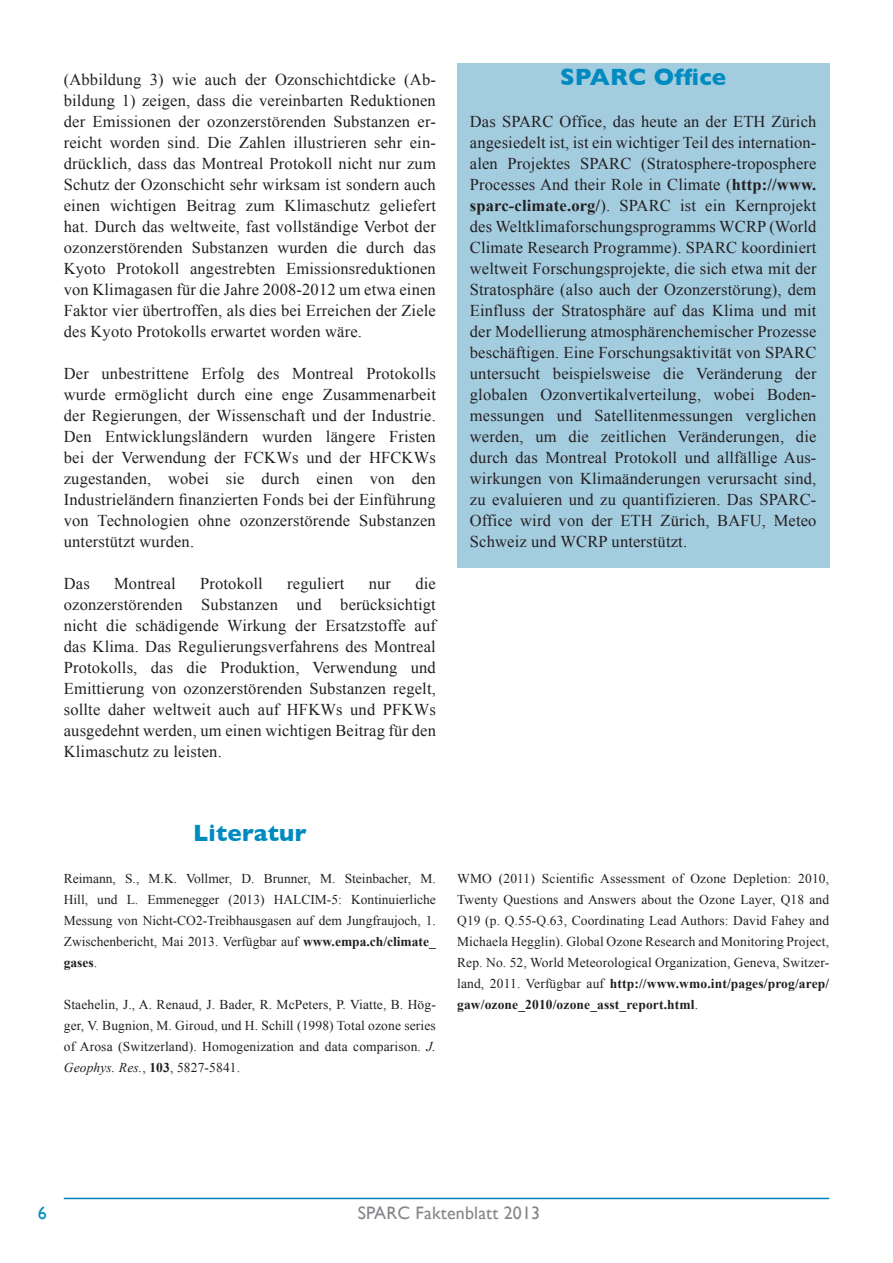
<style>
.page{position:relative;width:893px;height:1263px;background:#fff}
.page>*{position:absolute;margin:0;border:0;box-sizing:border-box;transform-origin:0 0}
.TOC_title{font:700 24px "Gill Sans";letter-spacing:.01em;color:#008bc0}
.n__newsletter{font:18px "Gill Sans";letter-spacing:.01em;color:#848689}
.Page_n{font:18px "Gill Sans";color:#008bc0}
.Body_TXT{font:16.5px/21px "Times New Roman";letter-spacing:.01em;color:#231f20;text-align:justify}
.TOC_list{font:16.5px/21px "Times New Roman";letter-spacing:.01em;color:#231f20;text-align:justify}
.Figure_caption{font:13.5px/21px "Times New Roman";letter-spacing:.01em;color:#231f20;text-align:justify}
.s1{font-weight:700}
.s2{font-style:italic}
</style>
<div class="page">
<hr style="left:64px;top:1198px;width:765px;height:1px;background:#0082ba">
<div style="left:457px;top:64px;width:372px;height:504px;background:#a4ccdf"></div>
<p class="Body_TXT" style="left:64px;top:69px;width:374px">(Abbildung 3) wie auch der Ozonschichtdicke (Ab&shy;bildung 1) zeigen, dass die vereinbarten Reduktionen der Emissionen der ozonzerstörenden Substanzen er&shy;reicht worden sind. Die Zahlen illustrieren sehr ein&shy;drücklich, dass das Montreal Protokoll nicht nur zum Schutz der Ozonschicht sehr wirksam ist sondern auch einen wichtigen Beitrag zum Klimaschutz geliefert hat. Durch das weltweite, fast vollständige Verbot der ozonzerstörenden Substanzen wurden die durch das Kyoto Protokoll angestrebten Emissionsreduktionen von Klimagasen für die Jahre 2008-2012 um etwa einen Faktor vier übertroffen, als dies bei Erreichen der Ziele des Kyoto Protokolls erwartet worden wäre.</p>
<p class="Body_TXT" style="left:64px;top:363px;width:374px">Der unbestrittene Erfolg des Montreal Protokolls wurde ermöglicht durch eine enge Zusammenarbeit der Regierungen, der Wissenschaft und der Industrie.<br>Den Entwicklungsländern wurden längere Fristen bei der Verwendung der FCKWs und der HFCKWs zugestanden, wobei sie durch einen von den Industrieländern finanzierten Fonds bei der Einführung von Technologien ohne ozonzerstörende Substanzen unterstützt wurden.</p>
<p class="Body_TXT" style="left:64px;top:573px;width:27px">Das</p>
<p class="Body_TXT" style="left:114px;top:573px;width:63px">Montreal</p>
<p class="Body_TXT" style="left:200px;top:573px;width:64px">Protokoll</p>
<p class="Body_TXT" style="left:287px;top:573px;width:59px">reguliert</p>
<p class="Body_TXT" style="left:369px;top:573px;width:24px">nur</p>
<p class="Body_TXT" style="left:64px;top:573px;width:374px;text-indent:352px">die ozonzerstörenden Substanzen und berücksichtigt nicht die schädigende Wirkung der Ersatzstoffe auf das Klima. Das Regulierungsverfahrens des Montreal Protokolls, das die Produktion, Verwendung und Emittierung von ozonzerstörenden Substanzen regelt, sollte daher weltweit auch auf HFKWs und PFKWs ausgedehnt werden, um einen wichtigen Beitrag für den Klimaschutz zu leisten.</p>
<p class="TOC_title" style="left:560px;top:63px;width:168px">SPARC Office</p>
<p class="TOC_list" style="left:470px;top:111px;width:348px">Das SPARC Office, das heute an der ETH Zürich angesiedelt ist, ist ein wichtiger Teil des internation&shy;alen Projektes SPARC (Stratosphere-troposphere Processes And their Role in Climate (<span class="s1">http://www. sparc-climate.org/</span>). SPARC ist ein Kernprojekt des Weltklimaforschungsprogramms WCRP (World Climate Research Programme). SPARC koordiniert weltweit Forschungsprojekte, die sich etwa mit der Stratosphäre (also auch der Ozonzerstörung), dem Einfluss der Stratosphäre auf das Klima und mit der Modellierung atmosphärenchemischer Prozesse beschäftigen. Eine Forschungsaktivität von SPARC untersucht beispielsweise die Veränderung der globalen Ozonvertikalverteilung, wobei Boden&shy;messungen und Satellitenmessungen verglichen werden, um die zeitlichen Veränderungen, die durch das Montreal Protokoll und allfällige Aus&shy;wirkungen von Klimaänderungen verursacht sind, zu evaluieren und zu quantifizieren. Das SPARC-Office wird von der ETH Zürich, BAFU, Meteo Schweiz und WCRP unterstützt.</p>
<p class="TOC_title" style="left:193px;top:819px;width:115px">Literatur</p>
<p class="Figure_caption" style="left:64px;top:868px;width:374px">Reimann, S., M.K. Vollmer, D. Brunner, M. Steinbacher, M.<br>Hill, und L. Emmenegger (2013) HALCIM-5: Kontinuierliche Messung von Nicht-CO2-Treibhausgasen auf dem Jungfraujoch, 1.<br>Zwischenbericht, Mai 2013. Verfügbar auf <span class="s1">www.empa.ch/climate_ gases</span>.</p>
<p class="Figure_caption" style="left:64px;top:994px;width:374px">Staehelin, J., A. Renaud, J. Bader, R. McPeters, P. Viatte, B. Hög&shy;ger, V. Bugnion, M. Giroud, und H. Schill (1998) Total ozone series of Arosa (Switzerland). Homogenization and data comparison. <span class="s2">J.<br>Geophys. Res.</span>, <span class="s1">103</span>, 5827-5841.</p>
<p class="Figure_caption" style="left:457px;top:868px;width:374px">WMO (2011) Scientific Assessment of Ozone Depletion: 2010, Twenty Questions and Answers about the Ozone Layer, Q18 and Q19 (p. Q.55-Q.63, Coordinating Lead Authors: David Fahey and Michaela Hegglin). Global Ozone Research and Monitoring Project, Rep. No. 52, World Meteorological Organization, Geneva, Switzer&shy;land, 2011. Verfügbar auf <span class="s1">http://www.wmo.int/pages/prog/arep/ gaw/ozone_2010/ozone_asst_report.html</span>.</p>
<p class="Page_n" style="left:38px;top:1202px;width:10px">6</p>
<p class="n__newsletter" style="left:358px;top:1202px;width:184px">SPARC Faktenblatt 2013</p>
</div>
